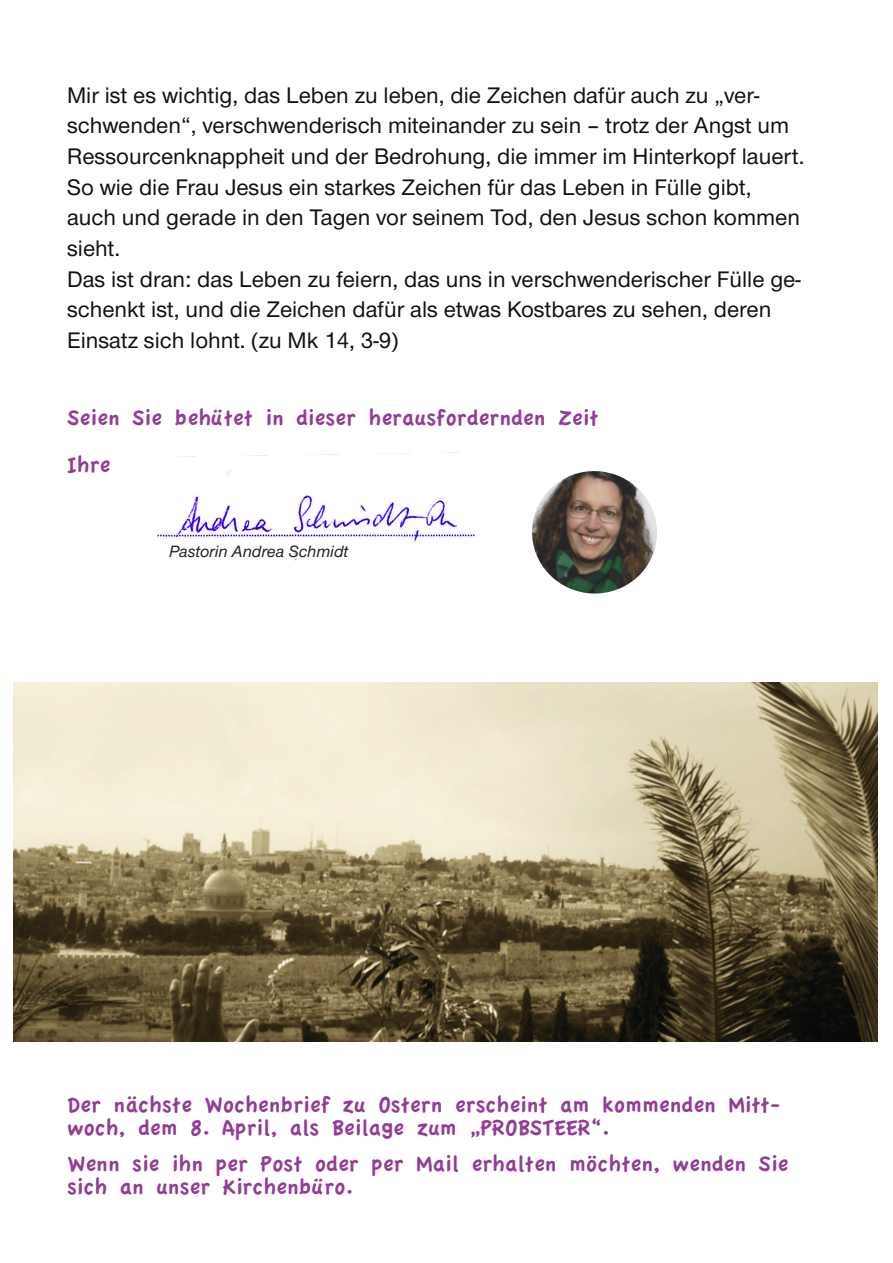
<style>
.page{position:relative;width:893px;height:1263px;background:#fff}
.page>*{position:absolute;margin:0;border:0;box-sizing:border-box;transform-origin:0 0}
.t1{font:500 23.4px/30.6px "Nordelbica";color:#121112}
.t2{font:23.4px/23.4px "Apple Casual";color:#933c96}
.t3{font:italic 500 16.95px "Nordelbica";color:#231f20}
.s1{color:#943b95}
</style>
<div class="page">
<img style="left:13px;top:682px;width:864px;height:359px">
<img style="left:157px;top:452px;width:318px;height:108px">
<img style="left:532px;top:471px;width:125px;height:123px">
<p class="t1" style="left:67px;top:83px;width:739px">Mir ist es wichtig, das Leben zu leben, die Zeichen dafür auch zu „ver&shy;schwenden“, verschwenderisch miteinander zu sein – trotz der Angst um Ressourcenknappheit und der Bedrohung, die immer im Hinterkopf lauert.<br>So wie die Frau Jesus ein starkes Zeichen für das Leben in Fülle gibt, auch und gerade in den Tagen vor seinem Tod, den Jesus schon kommen sieht.<br>Das ist dran: das Leben zu feiern, das uns in verschwenderischer Fülle ge&shy;schenkt ist, und die Zeichen dafür als etwas Kostbares zu sehen, deren Einsatz sich lohnt. (zu Mk 14, 3-9)</p>
<p class="t2" style="left:67px;top:395px;width:533px;line-height:46.7px">Seien Sie behütet in dieser herausfordernden Zeit<br>Ihre</p>
<p class="t3" style="left:169px;top:546px;width:181px">Pastorin Andrea Schmidt</p>
<p class="t2" style="left:67px;top:1093px;width:715px">Der <span class="s1">nächste Wochenbrief zu Ostern</span> erscheint am kommenden Mitt&shy;woch, dem 8. April, als Beilage zum „PROBSTEER“.</p>
<p class="t2" style="left:67px;top:1152px;width:723px">Wenn sie ihn per Post oder per Mail erhalten möchten, wenden Sie sich an unser Kirchenbüro.</p>
</div>
